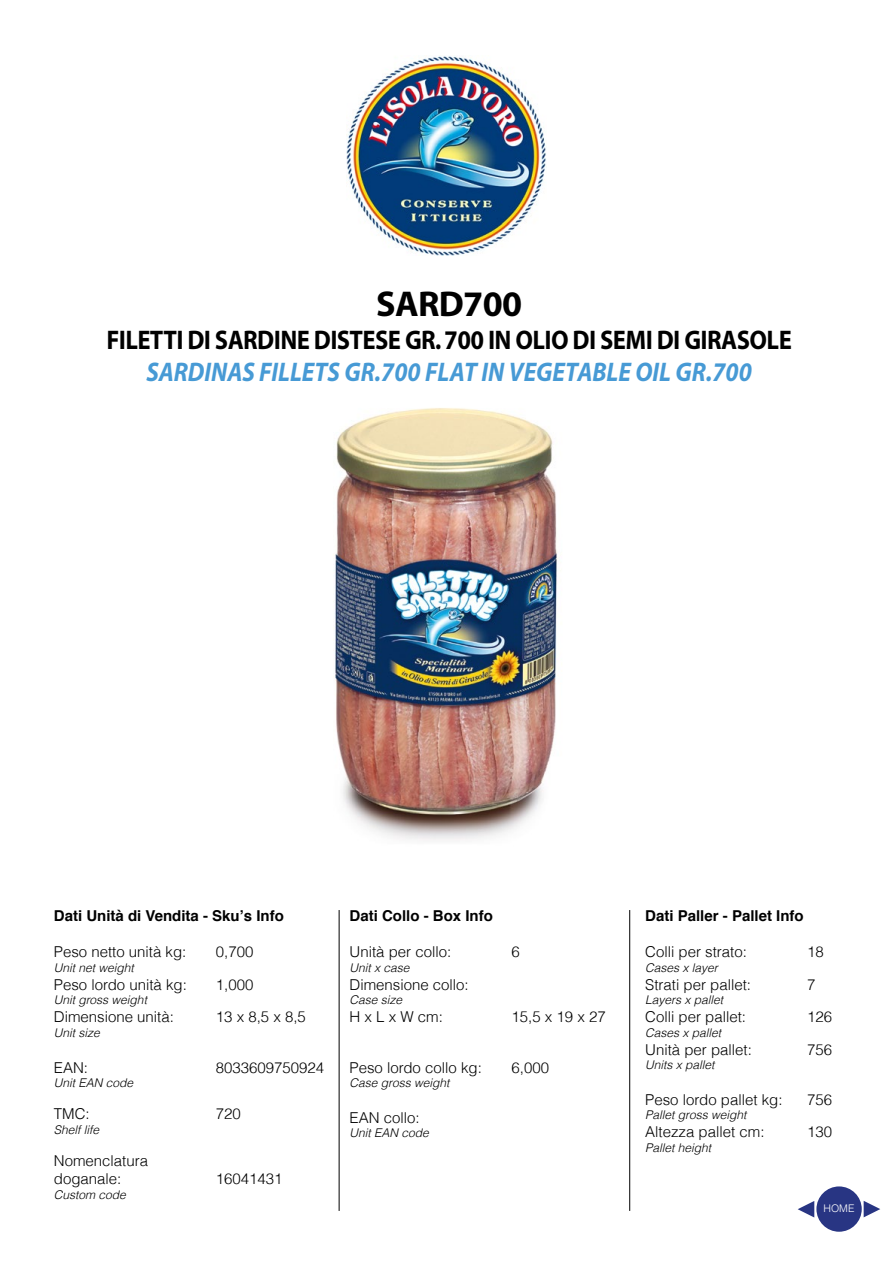
<style>
.page{position:relative;width:893px;height:1263px;background:#fff}
.page>*{position:absolute;margin:0;border:0;box-sizing:border-box;transform-origin:0 0}
.t1{font:36px "Myriad Headline";color:#000}
.t2{font:27px "Myriad Headline";color:#000;scale:.9 1}
.t3{font:27px "Myriad MM It 700 600";color:#479ad5;scale:.9 1}
.t4{font:300 15px/18px "Helvetica";color:#000}
.t5{font:700 15px "Helvetica";color:#000}
.t6{font:italic 300 12px "Helvetica";color:#000}
.t7{font:300 10.5px "Helvetica";color:#fff}
</style>
<div class="page">
<img style="left:335px;top:408px;width:222px;height:433px">
<img style="left:347px;top:56px;width:199px;height:199px">
<hr style="left:339px;top:910px;width:1px;height:301px;background:#000">
<hr style="left:629px;top:910px;width:1px;height:301px;background:#000">
<div style="left:816px;top:1186px;width:46px;height:46px;background:#283583;border-radius:50%"></div>
<svg style="left:864px;top:1201px;width:16px;height:16px"></svg>
<svg style="left:798px;top:1201px;width:16px;height:16px"></svg>
<h1 class="t1" style="left:376px;top:285px;width:147px">SARD700</h1>
<h2 class="t2" style="left:107px;top:326px;width:762px">FILETTI DI SARDINE DISTESE GR. 700 IN OLIO DI SEMI DI GIRASOLE</h2>
<h2 class="t3" style="left:146px;top:359px;width:674px">SARDINAS FILLETS GR.700 FLAT IN VEGETABLE OIL GR.700</h2>
<p class="t5" style="left:54px;top:904px;width:232px">Dati Unità di Vendita - Sku’s Info</p>
<p class="t4" style="left:54px;top:943px;width:134px">Peso netto unità kg:</p>
<p class="t4" style="left:216px;top:943px;width:39px">0,700</p>
<p class="t6" style="left:54px;top:960px;width:82px">Unit net weight</p>
<p class="t4" style="left:54px;top:975px;width:135px">Peso lordo unità kg:</p>
<p class="t4" style="left:216px;top:975px;width:39px">1,000</p>
<p class="t6" style="left:54px;top:992px;width:95px">Unit gross weight</p>
<p class="t4" style="left:54px;top:1008px;width:122px">Dimensione unità:</p>
<p class="t4" style="left:216px;top:1008px;width:92px">13 x 8,5 x 8,5</p>
<p class="t6" style="left:54px;top:1025px;width:48px">Unit size</p>
<p class="t4" style="left:54px;top:1058px;width:36px">EAN:</p>
<p class="t4" style="left:216px;top:1058px;width:110px">8033609750924</p>
<p class="t6" style="left:54px;top:1075px;width:81px">Unit EAN code</p>
<p class="t4" style="left:54px;top:1105px;width:37px">TMC:</p>
<p class="t4" style="left:216px;top:1105px;width:27px">720</p>
<p class="t6" style="left:54px;top:1122px;width:47px">Shelf life</p>
<p class="t4" style="left:54px;top:1152px;width:96px">Nomenclatura doganale:</p>
<p class="t4" style="left:216px;top:1170px;width:68px">16041431</p>
<p class="t6" style="left:54px;top:1187px;width:74px">Custom code</p>
<p class="t5" style="left:350px;top:904px;width:145px">Dati Collo - Box Info</p>
<p class="t4" style="left:350px;top:943px;width:103px">Unità per collo:</p>
<p class="t4" style="left:512px;top:943px;width:10px">6</p>
<p class="t6" style="left:350px;top:960px;width:62px">Unit x case</p>
<p class="t4" style="left:350px;top:975px;width:121px">Dimensione collo:</p>
<p class="t6" style="left:350px;top:992px;width:54px">Case size</p>
<p class="t4" style="left:350px;top:1008px;width:95px">H x L x W cm:</p>
<p class="t4" style="left:512px;top:1008px;width:96px">15,5 x 19 x 27</p>
<p class="t4" style="left:350px;top:1058px;width:134px">Peso lordo collo kg:</p>
<p class="t4" style="left:512px;top:1058px;width:39px">6,000</p>
<p class="t6" style="left:350px;top:1075px;width:101px">Case gross weight</p>
<p class="t4" style="left:350px;top:1108px;width:72px">EAN collo:</p>
<p class="t6" style="left:350px;top:1125px;width:81px">Unit EAN code</p>
<p class="t5" style="left:645px;top:904px;width:160px">Dati Paller - Pallet Info</p>
<p class="t4" style="left:645px;top:943px;width:103px">Colli per strato:</p>
<p class="t4" style="left:807px;top:943px;width:18px">18</p>
<p class="t6" style="left:645px;top:960px;width:74px">Cases x layer</p>
<p class="t4" style="left:645px;top:975px;width:107px">Strati per pallet:</p>
<p class="t4" style="left:807px;top:975px;width:10px">7</p>
<p class="t6" style="left:645px;top:992px;width:80px">Layers x pallet</p>
<p class="t4" style="left:645px;top:1008px;width:102px">Colli per pallet:</p>
<p class="t4" style="left:807px;top:1008px;width:27px">126</p>
<p class="t6" style="left:645px;top:1025px;width:78px">Cases x pallet</p>
<p class="t4" style="left:645px;top:1040px;width:108px">Unità per pallet:</p>
<p class="t4" style="left:807px;top:1040px;width:27px">756</p>
<p class="t6" style="left:645px;top:1057px;width:71px">Units x pallet</p>
<p class="t4" style="left:645px;top:1090px;width:139px">Peso lordo pallet kg:</p>
<p class="t4" style="left:807px;top:1090px;width:27px">756</p>
<p class="t6" style="left:645px;top:1107px;width:103px">Pallet gross weight</p>
<p class="t4" style="left:645px;top:1123px;width:121px">Altezza pallet cm:</p>
<p class="t4" style="left:807px;top:1123px;width:27px">130</p>
<p class="t6" style="left:645px;top:1140px;width:68px">Pallet height</p>
<p class="t7" style="left:823px;top:1202px;width:32px">HOME</p>
</div>
